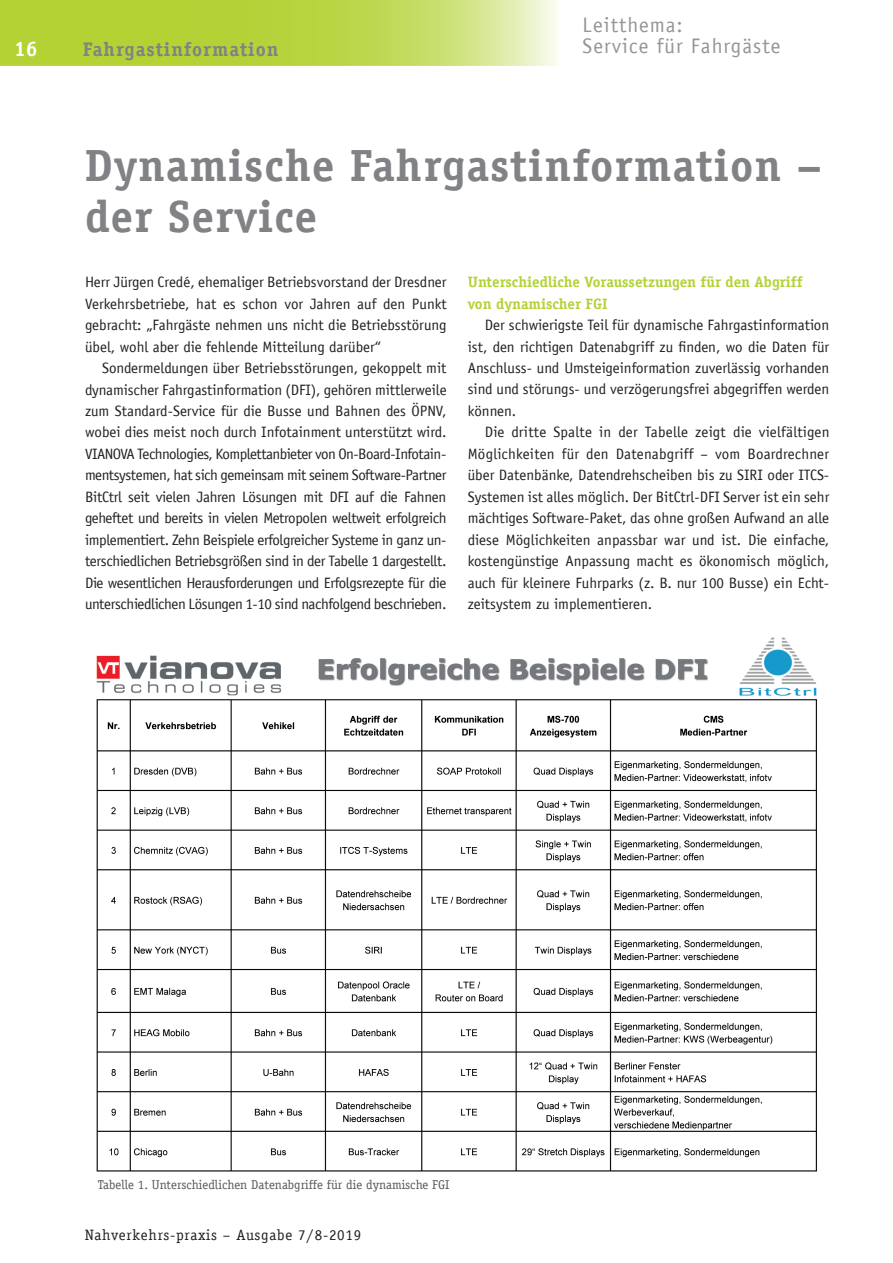
<style>
.page{position:relative;width:893px;height:1263px;background:#fff}
.page>*{position:absolute;margin:0;border:0;box-sizing:border-box;transform-origin:0 0}
.Headline{font:700 45px/51px "Officina Serif LT";letter-spacing:.025em;color:#808285}
.Grundtext{font:21px "Officina Sans LT";letter-spacing:.05em;color:#939598}
.t1{font:700 21px "Officina Serif LT";color:#fff}
.t2{font:700 19.5px "Officina Serif LT";letter-spacing:.05em;color:#808285}
.Grundtext-2{font:15px/21.5px "Officina Sans LT";color:#231f20;text-align:justify}
.Grundtext_o__Einzug{font:15px/21.5px "Officina Sans LT";color:#231f20;text-align:justify}
.Zwischenüberschrift{font:700 15px "Officina Serif LT";color:#b3d234}
.t3{font:15px "Officina Serif LT";letter-spacing:.05em;color:#231f20}
.Bildunterschrift{font:12.75px "Officina Serif LT";color:#57585a}
</style>
<div class="page">
<img style="left:96px;top:638px;width:721px;height:534px">
<svg style="left:0;top:0;width:557px;height:66px"></svg>
<p class="Grundtext" style="left:583px;top:12px;width:102px">Leitthema:</p>
<p class="t1" style="left:14px;top:36px;width:25px">16</p>
<p class="t2" style="left:83px;top:37px;width:197px">Fahrgastinformation</p>
<p class="Grundtext" style="left:583px;top:34px;width:199px">Service für Fahrgäste</p>
<p class="Headline" style="left:85px;top:140px;width:738px">Dynamische Fahrgastinformation – der Service</p>
<p class="Grundtext_o__Einzug" style="left:85px;top:271px;width:363px">Herr Jürgen Credé, ehemaliger Betriebsvorstand der Dresdner Verkehrsbetriebe, hat es schon vor Jahren auf den Punkt gebracht: „Fahrgäste nehmen uns nicht die Betriebsstörung übel, wohl aber die fehlende Mitteilung darüber“</p>
<p class="Grundtext-2" style="left:85px;top:357px;width:363px;text-indent:17px">Sondermeldungen über Betriebsstörungen, gekoppelt mit dynamischer Fahrgastinformation (DFI), gehören mittlerweile zum Standard-Service für die Busse und Bahnen des ÖPNV, wobei dies meist noch durch Infotainment unterstützt wird.<br>VIANOVA Technologies, Komplettanbieter von On-Board-Infotain&shy;mentsystemen, hat sich gemeinsam mit seinem Software-Partner BitCtrl seit vielen Jahren Lösungen mit DFI auf die Fahnen geheftet und bereits in vielen Metropolen weltweit erfolgreich implementiert. Zehn Beispiele erfolgreicher Systeme in ganz un&shy;terschiedlichen Betriebsgrößen sind in der Tabelle 1 dargestellt.<br>Die wesentlichen Herausforderungen und Erfolgsrezepte für die unterschiedlichen Lösungen 1-10 sind nachfolgend beschrieben.</p>
<p class="Zwischenüberschrift" style="left:468px;top:273px;width:336px">Unterschiedliche Voraussetzungen für den Abgriff</p>
<p class="Zwischenüberschrift" style="left:468px;top:294px;width:142px">von dynamischer FGI</p>
<p class="Grundtext-2" style="left:468px;top:314px;width:363px;text-indent:17px">Der schwierigste Teil für dynamische Fahrgastinformation ist, den richtigen Datenabgriff zu finden, wo die Daten für Anschluss- und Umsteigeinformation zuverlässig vorhanden sind und störungs- und verzögerungsfrei abgegriffen werden können.</p>
<p class="Grundtext-2" style="left:468px;top:422px;width:363px;text-indent:17px">Die dritte Spalte in der Tabelle zeigt die vielfältigen Möglichkeiten für den Datenabgriff – vom Boardrechner über Datenbänke, Datendrehscheiben bis zu SIRI oder ITCS-Systemen ist alles möglich. Der BitCtrl-DFI Server ist ein sehr mächtiges Software-Paket, das ohne großen Aufwand an alle diese Möglichkeiten anpassbar war und ist. Die einfache, kostengünstige Anpassung macht es ökonomisch möglich, auch für kleinere Fuhrparks (z. B. nur 100 Busse) ein Echt&shy;zeitsystem zu implementieren.</p>
<p class="Bildunterschrift" style="left:98px;top:1177px;width:353px">Tabelle 1. Unterschiedlichen Datenabgriffe für die dynamische FGI</p>
<p class="t3" style="left:85px;top:1226px;width:278px">Nahverkehrs-praxis – Ausgabe 7/8-2019</p>
</div>
